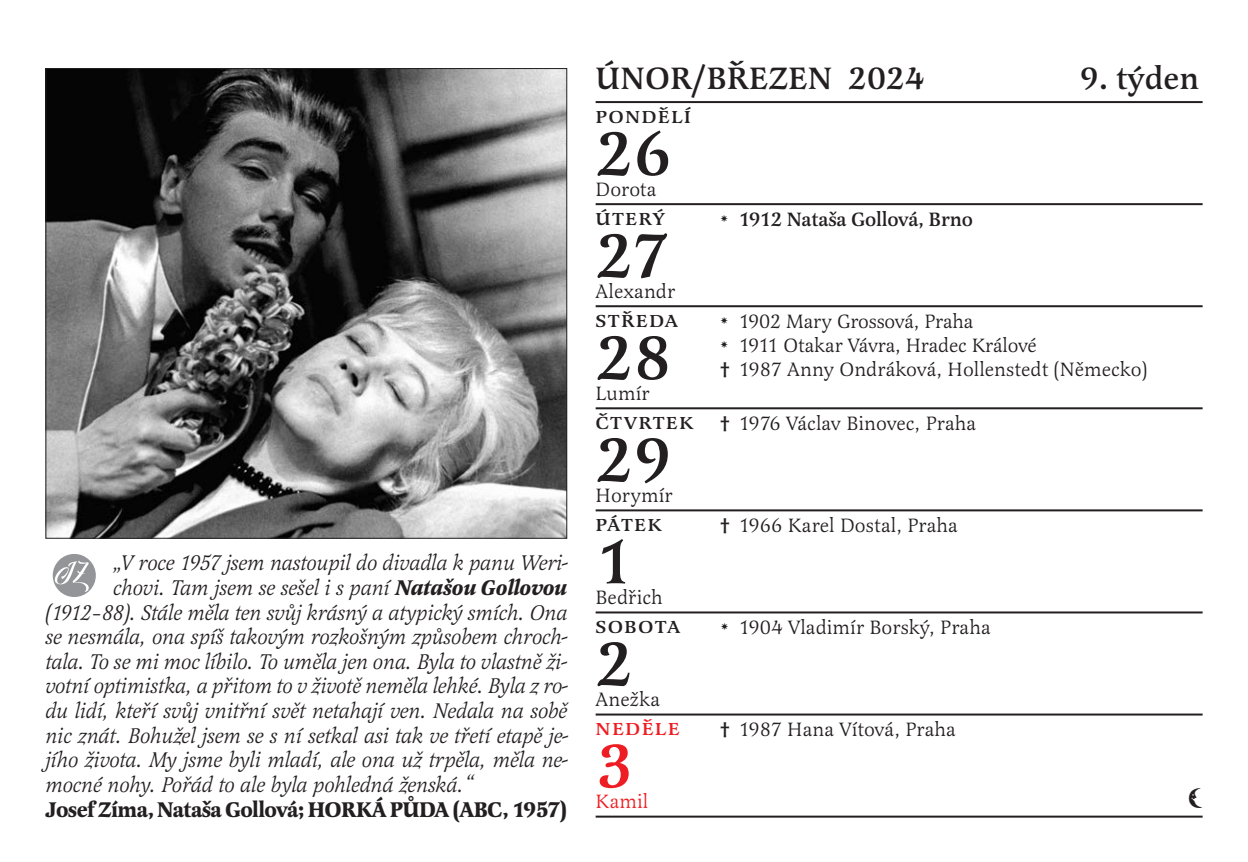
<style>
.page{position:relative;width:1248px;height:862px;background:#fff}
.page>*{position:absolute;margin:0;border:0;box-sizing:border-box;transform-origin:0 0}
.t1{font:500 64px/102px "Latienne TCE";color:#231f20}
.t2{font:500 64px "Latienne TCE";color:#ee1d23}
.t3{font:500 32px "Latienne TCE";color:#231f20}
.t4{font:24px "Da Oth";color:#231f20}
.t5{font:italic 22px "Latienne TCE";letter-spacing:-.01em;color:#231f20}
.t6{font:700 22px "Latienne TCE";letter-spacing:-.03em;color:#231f20;scale:.95 1}
.t7{font:20px/24px "Latienne TCE";color:#231f20}
.t8{font:500 20px "Latienne TCE";letter-spacing:-.01em;color:#231f20}
.t9{font:20px "Latienne TCE";color:#ee1d23}
.t10{font:500 18px "Latienne TCE";letter-spacing:.06em;color:#231f20;scale:1.1 1}
.t11{font:500 18px "Latienne TCE";letter-spacing:.06em;color:#ee1d23;scale:1.1 1}
.s1{font-weight:700}
.s2{font-family:"URW Palladio TCE";font-weight:500}
</style>
<div class="page">
<img style="left:47px;top:70px;width:518px;height:467px">
<hr style="left:595px;top:101px;width:607px;height:2px;background:#231f20">
<hr style="left:595px;top:203px;width:607px;height:2px;background:#231f20">
<hr style="left:595px;top:305px;width:607px;height:2px;background:#231f20">
<hr style="left:595px;top:407px;width:607px;height:2px;background:#231f20">
<hr style="left:595px;top:509px;width:607px;height:2px;background:#231f20">
<hr style="left:595px;top:611px;width:607px;height:2px;background:#231f20">
<hr style="left:595px;top:713px;width:607px;height:2px;background:#231f20">
<hr style="left:595px;top:815px;width:607px;height:2px;background:#231f20">
<svg style="left:53px;top:554px;width:43px;height:43px"></svg>
<p class="t5" style="left:113px;top:554px;width:456px">„V roce 1957 jsem nastoupil do divadla k panu Weri -</p>
<p class="t5" style="left:113px;top:578px;width:455px">cho vi. Tam jsem se sešel i s paní <span class="s1">Natašou Gollovou</span></p>
<p class="t5" style="left:45px;top:603px;width:523px">(1912–88). Stále měla ten svůj krásný a atypický smích. Ona</p>
<p class="t5" style="left:45px;top:627px;width:524px">se nesmála, ona spíš takovým rozkošným způsobem chroch-</p>
<p class="t5" style="left:45px;top:652px;width:523px">tala. To se mi moc líbilo. To uměla jen ona. Byla to vlastně ži-</p>
<p class="t5" style="left:45px;top:677px;width:524px">votní opti mistka, a přitom to v životě neměla lehké. Byla z ro -</p>
<p class="t5" style="left:45px;top:701px;width:523px">du lidí, kteří svůj vnitřní svět netahají ven. Nedala na sobě</p>
<p class="t5" style="left:45px;top:726px;width:524px">nic znát. Bohužel jsem se s ní setkal asi tak ve třetí etapě je-</p>
<p class="t5" style="left:45px;top:750px;width:524px">jího života. My jsme byli mla dí, ale ona už trpěla, měla ne-</p>
<p class="t5" style="left:45px;top:775px;width:429px">mocné nohy. Pořád to ale by la pohledná ženská.“</p>
<p class="t6" style="left:45px;top:800px;width:550px">Josef Zíma, Nataša Gollová; HORKÁ PŮDA (ABC, 1957)</p>
<h2 class="t3" style="left:595px;top:65px;width:330px">ÚNOR/BŘEZEN 2024</h2>
<h2 class="t3" style="left:1079px;top:65px;width:121px">9. týden</h2>
<p class="t10" style="left:595px;top:109px;width:88px">PONDĚLÍ</p>
<h1 class="t1" style="left:595px;top:107px;width:77px">26<br>27<br>28<br>29<br>1<br>2</h1>
<p class="t7" style="left:595px;top:178px;width:62px">Dorota</p>
<p class="t10" style="left:595px;top:211px;width:65px">ÚTERÝ</p>
<p class="t7" style="left:595px;top:280px;width:81px">Alexandr</p>
<p class="t10" style="left:595px;top:313px;width:76px">STŘEDA</p>
<p class="t7" style="left:595px;top:383px;width:55px">Lumír</p>
<p class="t10" style="left:595px;top:415px;width:91px">ČTVRTEK</p>
<p class="t7" style="left:595px;top:485px;width:78px">Horymír</p>
<p class="t10" style="left:595px;top:517px;width:62px">PÁTEK</p>
<p class="t7" style="left:595px;top:587px;width:69px">Bedřich</p>
<p class="t10" style="left:595px;top:619px;width:79px">SOBOTA</p>
<p class="t7" style="left:595px;top:689px;width:66px">Anežka</p>
<p class="t11" style="left:595px;top:721px;width:78px">NEDĚLE</p>
<h1 class="t2" style="left:595px;top:739px;width:39px">3</h1>
<p class="t9" style="left:595px;top:793px;width:54px">Kamil</p>
<p class="t8" style="left:720px;top:211px;width:254px"><sup>✸</sup> 1912 Nataša Gollová, Brno</p>
<p class="t7" style="left:720px;top:311px;width:428px"><sup>✸</sup> 1902 Mary Grossová, Praha<br><sup>✸</sup> 1911 Otakar Vávra, Hradec Králové<br><span class="s2">†</span> 1987 Anny Ondráková, Hollenstedt (Německo)</p>
<p class="t7" style="left:720px;top:413px;width:257px"><span class="s2">†</span> 1976 Václav Binovec, Praha</p>
<p class="t7" style="left:720px;top:515px;width:239px"><span class="s2">†</span> 1966 Karel Dostal, Praha</p>
<p class="t7" style="left:720px;top:617px;width:271px"><sup>✸</sup> 1904 Vladimír Borský, Praha</p>
<p class="t7" style="left:720px;top:719px;width:237px"><span class="s2">†</span> 1987 Hana Vítová, Praha</p>
<p class="t4" style="left:1188px;top:786px;width:16px">v</p>
</div>
